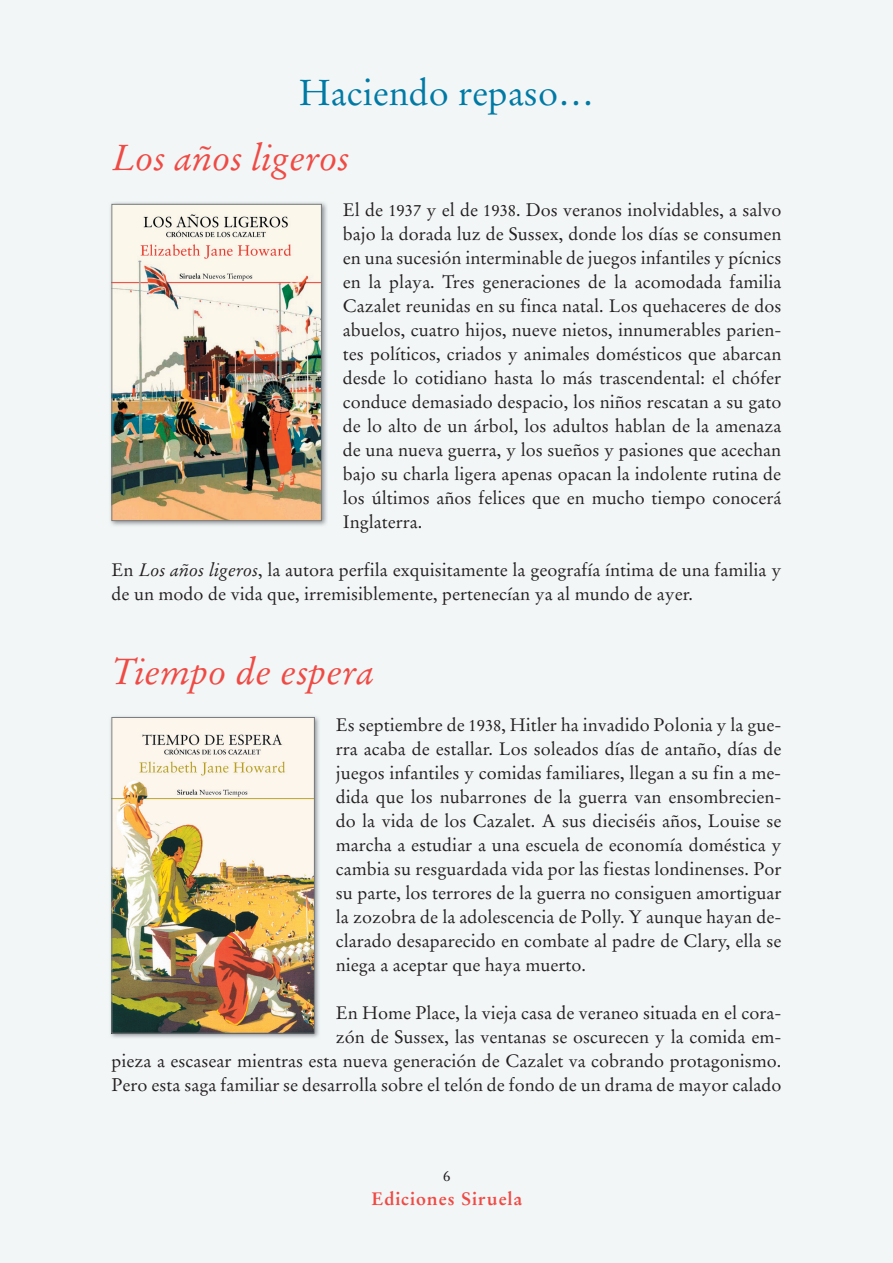
<style>
.page{position:relative;width:893px;height:1263px;background:#fff}
.page>*{position:absolute;margin:0;border:0;box-sizing:border-box;transform-origin:0 0}
.t1{font:italic 36px "Stempel Garamond LT Std";color:#ef4a44}
.t2{font:36px "Stempel Garamond LT Std";color:#007aa5}
.t3{font:18px/24px "Stempel Garamond LT Std";color:#231f20;text-align:justify}
.t4{font:700 18px "Stempel Garamond LT Std";letter-spacing:.05em;color:#ef4a44}
.t5{font:15px "Stempel Garamond LT Std";color:#231f20}
.s1{font-size:16.5px}
.s2{font-style:italic}
</style>
<div class="page">
<div style="left:1px;top:1px;width:892px;height:1262px;background:#f2f6f7"></div>
<img style="left:110px;top:716px;width:209px;height:322px">
<img style="left:114px;top:719px;width:199px;height:312px">
<div style="left:112px;top:717px;width:203px;height:316px;border:1px solid #7a7e81"></div>
<img style="left:110px;top:202px;width:217px;height:324px">
<img style="left:114px;top:206px;width:206px;height:313px">
<div style="left:112px;top:204px;width:210px;height:317px;border:1px solid #7a7e81"></div>
<h1 class="t2" style="left:299px;top:71px;width:297px">Haciendo repaso…</h1>
<h1 class="t1" style="left:112px;top:135px;width:239px">Los años ligeros</h1>
<p class="t3" style="left:343px;top:198px;width:440px">El de <span class="s1">1937</span> y el de <span class="s1">1938</span>. Dos veranos inolvidables, a salvo bajo la dorada luz de Sussex, donde los días se consumen en una sucesión interminable de juegos infantiles y pícnics en la playa. Tres generaciones de la acomodada familia Cazalet reunidas en su finca natal. Los quehaceres de dos abuelos, cuatro hijos, nueve nietos, innumerables parien&shy;tes políticos, criados y animales domésticos que abarcan desde lo cotidiano hasta lo más trascendental: el chófer conduce demasiado despacio, los niños rescatan a su gato de lo alto de un árbol, los adultos hablan de la amenaza de una nueva guerra, y los sueños y pasiones que acechan bajo su charla ligera apenas opacan la indolente rutina de los últimos años felices que en mucho tiempo conocerá Inglaterra.</p>
<p class="t3" style="left:112px;top:558px;width:671px">En <span class="s2">Los años ligeros</span>, la autora perfila exquisitamente la geografía íntima de una familia y de un modo de vida que, irremisiblemente, pertenecían ya al mundo de ayer.</p>
<h1 class="t1" style="left:112px;top:650px;width:264px">Tiempo de espera</h1>
<p class="t3" style="left:336px;top:713px;width:447px">Es septiembre de <span class="s1">1938</span>, Hitler ha invadido Polonia y la gue&shy;rra acaba de estallar. Los soleados días de antaño, días de juegos infantiles y comidas familiares, llegan a su fin a me&shy;dida que los nubarrones de la guerra van ensombrecien&shy;do la vida de los Cazalet. A sus dieciséis años, Louise se marcha a estudiar a una escuela de economía doméstica y cambia su resguardada vida por las fiestas londinenses. Por su parte, los terrores de la guerra no consiguen amortiguar la zozobra de la adolescencia de Polly. Y aunque hayan de&shy;clarado desaparecido en combate al padre de Clary, ella se niega a aceptar que haya muerto.</p>
<p class="t3" style="left:112px;top:1001px;width:671px;text-align:right">En Home Place, la vieja casa de veraneo situada en el cora-<br>zón de Sussex, las ventanas se oscurecen y la comida em-<br>pieza a escasear mientras esta nueva generación de Cazalet va cobrando protagonismo.<br>Pero esta saga familiar se desarrolla sobre el telón de fondo de un drama de mayor calado</p>
<p class="t5" style="left:443px;top:1166px;width:9px">6</p>
<p class="t4" style="left:372px;top:1187px;width:152px">Ediciones Siruela</p>
</div>
